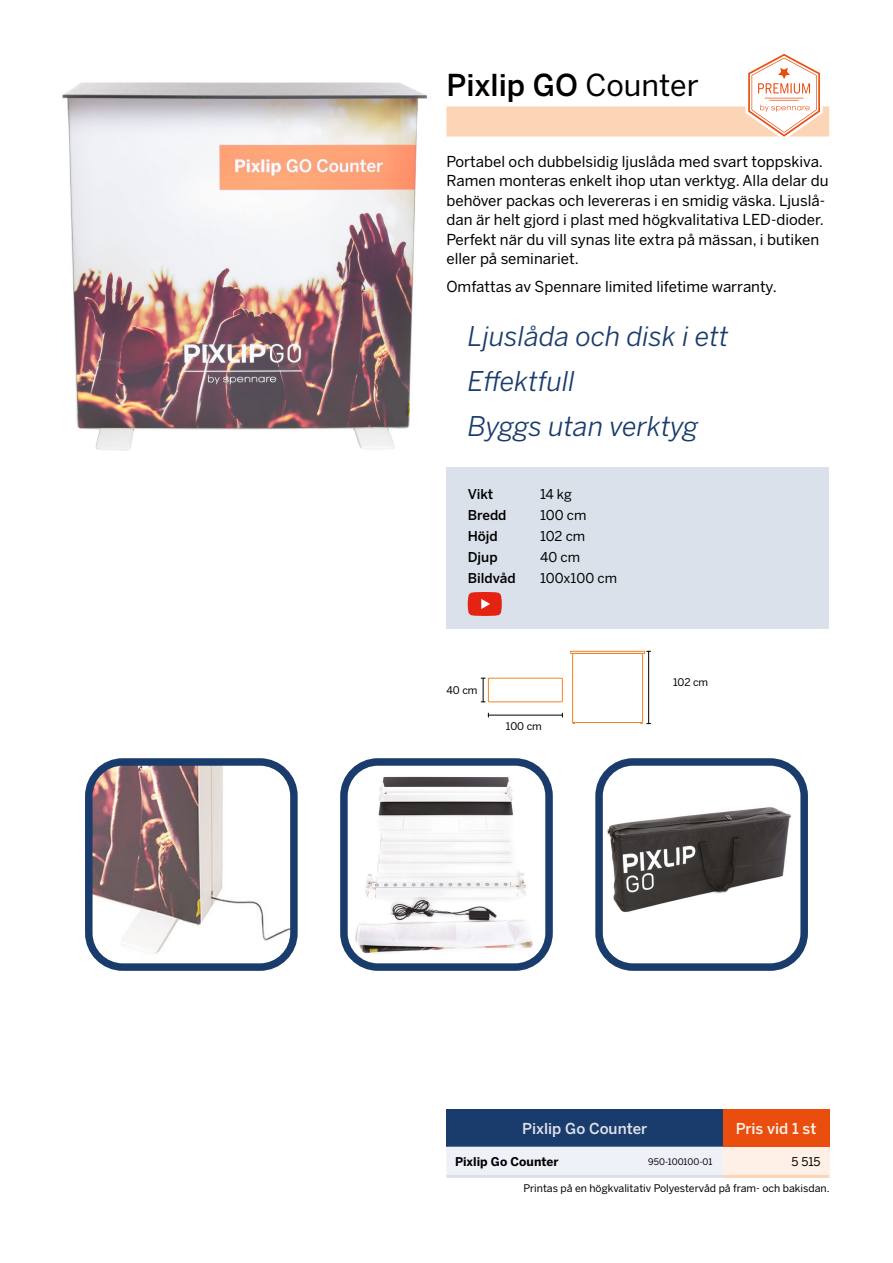
<style>
.page{position:relative;width:893px;height:1263px;background:#fff}
.page>*{position:absolute;margin:0;border:0;box-sizing:border-box;transform-origin:0 0}
.Produktnamn{font:500 30px "Benton Sans";color:#000}
.Argument{font:italic 27px "Benton Sans";color:#193c6c}
.Produktbeskrivning{font:15px/19.5px "Benton Sans";color:#000}
.Tabell-rubrik-ställn{font:500 15px "Benton Sans";color:#dfe1eb}
.Tabell-rubrik-Tillsa{font:500 15px "Benton Sans";color:#fef0e7}
.Produktfakta{font:13.5px "Benton Sans";color:#000}
.Produktfakta-2{font:500 13.5px "Benton Sans";color:#000}
.Generell-Storlek{font:700 12px "Benton Sans";color:#000}
.Genrell-Pris{font:12px "Benton Sans";color:#000}
.Printas_på{font:10.5px "Benton Sans";color:#000}
.Bild_Txt{font:10.5px "Benton Sans";color:#000}
.Generell-ArtNr{font:9px "Benton Sans";color:#000}
.s1{font-weight:400}
</style>
<div class="page">
<img style="left:94px;top:767px;width:195px;height:195px">
<div style="left:85px;top:758px;width:213px;height:213px;border:8px solid #193c6c;border-radius:34px"></div>
<img style="left:607px;top:807px;width:185px;height:105px">
<div style="left:595px;top:758px;width:213px;height:213px;border:8px solid #193c6c;border-radius:34px"></div>
<img style="left:349px;top:771px;width:195px;height:188px">
<div style="left:340px;top:758px;width:213px;height:213px;border:8px solid #193c6c;border-radius:34px"></div>
<img style="left:62px;top:82px;width:365px;height:369px">
<hr style="left:488px;top:715px;width:74px;height:1px;background:#000">
<svg style="left:481px;top:678px;width:4px;height:25px"></svg>
<hr style="left:648px;top:651px;width:1px;height:73px;background:#000">
<div style="left:572px;top:653px;width:71px;height:70px;border:1px solid #f58220"></div>
<div style="left:488px;top:678px;width:74px;height:24px;border:1px solid #f58220"></div>
<div style="left:570px;top:651px;width:75px;height:3px;border:1px solid #f58220"></div>
<div style="left:446px;top:1109px;width:277px;height:38px;background:#193c6c"></div>
<div style="left:447px;top:1147px;width:276px;height:28px;background:#eef1f7"></div>
<hr style="left:446px;top:1175px;width:192px;height:3px;background:#dbe1ea">
<hr style="left:638px;top:1175px;width:85px;height:3px;background:#dbe1ea">
<div style="left:723px;top:1109px;width:106px;height:38px;background:#e94e0f"></div>
<div style="left:723px;top:1147px;width:106px;height:29px;background:#fef0e7"></div>
<hr style="left:723px;top:1175px;width:106px;height:3px;background:#fcd4b6">
<div style="left:446px;top:107px;width:383px;height:30px;background:#fcd4b6"></div>
<div style="left:446px;top:467px;width:383px;height:56px;background:#dbe1ea"></div>
<div style="left:446px;top:509px;width:383px;height:56px;background:#dbe1ea"></div>
<div style="left:446px;top:551px;width:383px;height:56px;background:#dbe1ea"></div>
<div style="left:446px;top:572px;width:383px;height:56px;background:#dbe1ea"></div>
<svg style="left:468px;top:592px;width:34px;height:24px"></svg>
<svg style="left:745px;top:53px;width:78px;height:84px"></svg>
<p class="Produktnamn" style="left:446px;top:67px;width:254px">Pixlip GO <span class="s1">Counter</span></p>
<p class="Produktbeskrivning" style="left:446px;top:152px;width:384px">Portabel och dubbelsidig ljuslåda med svart toppskiva.<br>Ramen monteras enkelt ihop utan verktyg. Alla delar du behöver packas och levereras i en smidig väska. Ljuslå&shy;dan är helt gjord i plast med högkvalitativa LED-dioder.<br>Perfekt när du vill synas lite extra på mässan, i butiken eller på seminariet.</p>
<p class="Produktbeskrivning" style="left:446px;top:277px;width:332px">Omfattas av Spennare limited lifetime warranty.</p>
<p class="Argument" style="left:468px;top:320px;width:262px">Ljuslåda och disk i ett</p>
<p class="Argument" style="left:468px;top:365px;width:109px">Effektfull</p>
<p class="Argument" style="left:468px;top:410px;width:232px">Byggs utan verktyg</p>
<p class="Produktfakta-2" style="left:468px;top:486px;width:27px">Vikt</p>
<p class="Produktfakta" style="left:540px;top:486px;width:33px">14 kg</p>
<p class="Produktfakta-2" style="left:468px;top:507px;width:40px">Bredd</p>
<p class="Produktfakta" style="left:540px;top:507px;width:48px">100 cm</p>
<p class="Produktfakta-2" style="left:468px;top:528px;width:32px">Höjd</p>
<p class="Produktfakta" style="left:540px;top:528px;width:47px">102 cm</p>
<p class="Produktfakta-2" style="left:468px;top:549px;width:31px">Djup</p>
<p class="Produktfakta" style="left:540px;top:549px;width:42px">40 cm</p>
<p class="Produktfakta-2" style="left:468px;top:570px;width:49px">Bildvåd</p>
<p class="Produktfakta" style="left:540px;top:570px;width:78px">100x100 cm</p>
<p class="Bild_Txt" style="left:446px;top:683px;width:33px">40 cm</p>
<p class="Bild_Txt" style="left:506px;top:720px;width:38px">100 cm</p>
<p class="Bild_Txt" style="left:673px;top:676px;width:37px">102 cm</p>
<p class="Tabell-rubrik-ställn" style="left:522px;top:1119px;width:127px">Pixlip Go Counter</p>
<p class="Generell-Storlek" style="left:455px;top:1154px;width:105px">Pixlip Go Counter</p>
<p class="Generell-ArtNr" style="left:648px;top:1156px;width:66px">950-100100-01</p>
<p class="Tabell-rubrik-Tillsa" style="left:736px;top:1119px;width:82px">Pris vid 1 st</p>
<p class="Genrell-Pris" style="left:791px;top:1155px;width:31px">5 515</p>
<p class="Printas_på" style="left:523px;top:1181px;width:308px">Printas på en högkvalitativ Polyestervåd på fram- och bakisdan.</p>
</div>
